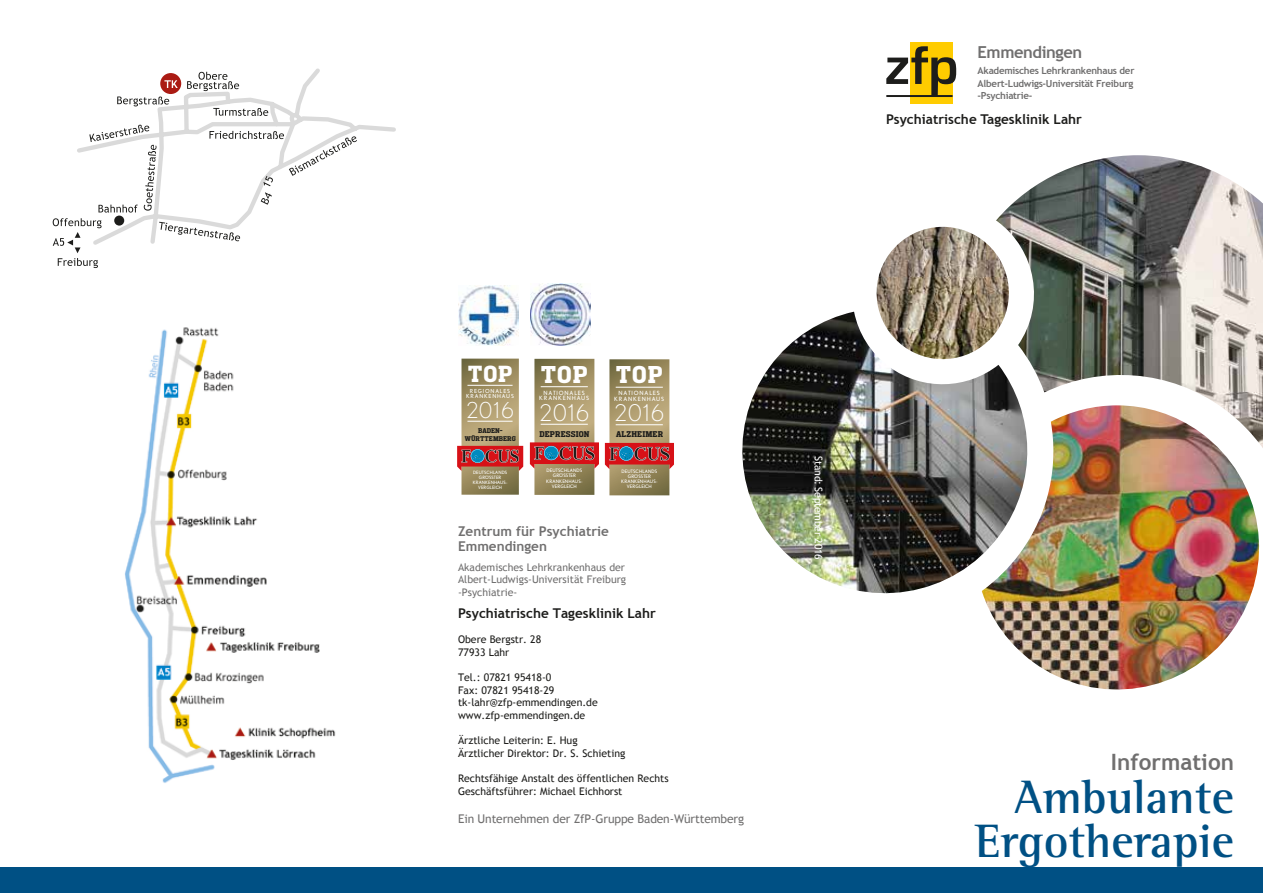
<style>
.page{position:relative;width:1263px;height:893px;background:#fff}
.page>*{position:absolute;margin:0;border:0;box-sizing:border-box;transform-origin:0 0}
.t1{font:700 48px/43.5px "Rotis Semi Serif Std";color:#005084;text-align:right}
.t2{font:300 22.95px "Nobel";letter-spacing:-.095em;color:#fff}
.t3{font:700 22.65px "Heron Serif";letter-spacing:.035em;color:#fff}
.t4{font:700 22.5px "Trebuchet MS";color:#706f6f}
.t5{font:300 21.9px "Nobel";color:#fff}
.t6{font:700 21.6px "Heron Serif";color:#fff}
.t7{font:700 16.5px "Trebuchet MS";letter-spacing:-.025em;color:#706f6f}
.t8{font:700 13.5px "Trebuchet MS";color:#1d1d1b}
.t9{font:700 13.5px/15px "Trebuchet MS";color:#706f6f}
.t10{font:12px "Trebuchet MS";letter-spacing:-.01em;color:#706f6f}
.t11{font:10.5px/12.6px "Trebuchet MS";color:#1d1d1b}
.t12{font:10.5px/12.6px "Trebuchet MS";color:#706f6f;text-align:justify}
.t13{font:10.5px "Trebuchet MS";letter-spacing:-.03em;color:#fff}
.t14{font:700 9.75px/12.3px "Trebuchet MS";letter-spacing:-.025em;color:#706f6f;text-align:justify}
.t15{font:700 7.8px "Heron Serif";letter-spacing:.02em;color:#1d1d1b}
.t16{font:700 6.45px/7.6px "Heron Serif";letter-spacing:.01em;color:#1d1d1b;text-align:center}
.t17{font:5.85px/5.7px "Nobel";letter-spacing:.13em;color:#fff;text-align:center}
.t18{font:5.55px/5.4px "Nobel";letter-spacing:.13em;color:#fff;text-align:center}
.t19{font:4.65px/5.2px "Nobel";color:#fff;text-align:center}
.t20{font:4.5px/4.9px "Nobel";color:#fff;text-align:center}
</style>
<div class="page">
<div style="left:0;top:867px;width:1263px;height:26px;background:#005084"></div>
<img style="left:876px;top:227px;width:120px;height:85px">
<img style="left:990px;top:448px;width:270px;height:242px">
<img style="left:742px;top:312px;width:289px;height:300px">
<img style="left:996px;top:155px;width:267px;height:293px">
<div style="left:910px;top:42px;width:42px;height:61px;background:#fc0"></div>
<svg style="left:886px;top:46px;width:70px;height:51px"></svg>
<svg style="left:605px;top:359px;width:69px;height:136px;background:#ad8d6e"></svg>
<hr style="left:616px;top:424px;width:47px;height:1px;background:#fff">
<hr style="left:616px;top:387px;width:47px;height:1px;background:#fff">
<svg style="left:530px;top:359px;width:69px;height:136px;background:#ad8d6e"></svg>
<hr style="left:541px;top:424px;width:47px;height:1px;background:#fff">
<hr style="left:541px;top:386px;width:47px;height:1px;background:#fff">
<svg style="left:457px;top:359px;width:66px;height:136px;background:#ad8f70"></svg>
<hr style="left:467px;top:421px;width:46px;height:1px;background:#fff">
<hr style="left:467px;top:385px;width:46px;height:1px;background:#fff">
<img style="left:531px;top:284px;width:59px;height:61px">
<img style="left:459px;top:285px;width:59px;height:61px">
<svg style="left:117px;top:68px;width:279px;height:64px"></svg>
<svg style="left:53px;top:125px;width:304px;height:143px"></svg>
<img style="left:125px;top:327px;width:211px;height:456px">
<h3 class="t7" style="left:978px;top:42px;width:106px">Emmendingen</h3>
<p class="t14" style="left:978px;top:65px;width:158px">Akademisches Lehrkrankenhaus der Albert-Ludwigs-Universität Freiburg -Psychiatrie-</p>
<p class="t8" style="left:886px;top:111px;width:197px">Psychiatrische Tagesklinik Lahr</p>
<h3 class="t6" style="left:468px;top:359px;width:46px">TOP</h3>
<h3 class="t3" style="left:541px;top:360px;width:48px">TOP</h3>
<h3 class="t3" style="left:616px;top:360px;width:48px">TOP</h3>
<p class="t18" style="left:466px;top:388px;width:49px">REGIONALES<br>KRANKENHAUS</p>
<h3 class="t5" style="left:465px;top:397px;width:51px">2016</h3>
<p class="t17" style="left:539px;top:389px;width:52px">NATIONALES<br>KRANKENHAUS</p>
<h2 class="t2" style="left:539px;top:399px;width:53px">2016</h2>
<p class="t17" style="left:614px;top:390px;width:52px">NATIONALES<br>KRANKENHAUS</p>
<h2 class="t2" style="left:614px;top:400px;width:53px">2016</h2>
<p class="t16" style="left:465px;top:427px;width:52px">BADEN-<br>WÜRTTEMBERG</p>
<p class="t15" style="left:539px;top:429px;width:52px">DEPRESSION</p>
<p class="t15" style="left:616px;top:429px;width:48px">ALZHEIMER</p>
<p class="t20" style="left:473px;top:470px;width:36px">DEUTSCHLANDS<br>GRÖSSTER<br>KRANKENHAUS-<br>VERGLEICH</p>
<p class="t19" style="left:546px;top:468px;width:38px">DEUTSCHLANDS<br>GRÖSSTER<br>KRANKENHAUS-<br>VERGLEICH</p>
<p class="t19" style="left:621px;top:468px;width:38px">DEUTSCHLANDS<br>GRÖSSTER<br>KRANKENHAUS-<br>VERGLEICH</p>
<p class="t9" style="left:458px;top:524px;width:152px">Zentrum für Psychiatrie<br>Emmendingen</p>
<p class="t12" style="left:458px;top:560px;width:170px">Akademisches Lehrkrankenhaus der Albert-Ludwigs-Universität Freiburg -Psychiatrie-</p>
<p class="t8" style="left:458px;top:605px;width:199px">Psychiatrische Tagesklinik Lahr</p>
<p class="t11" style="left:458px;top:633px;width:85px">Obere Bergstr. 28<br>77933 Lahr</p>
<p class="t11" style="left:458px;top:671px;width:141px">Tel.: 07821 95418-0<br>Fax: 07821 95418-29 tk-lahr@zfp-emmendingen.de www.zfp-emmendingen.de</p>
<p class="t11" style="left:458px;top:734px;width:169px">Ärztliche Leiterin: E. Hug<br>Ärztlicher Direktor: Dr. S. Schieting</p>
<p class="t11" style="left:458px;top:772px;width:212px">Rechtsfähige Anstalt des öffentlichen Rechts<br>Geschäftsführer: Michael Eichhorst</p>
<p class="t10" style="left:458px;top:812px;width:288px">Ein Unternehmen der ZfP-Gruppe Baden-Württemberg</p>
<p class="t13" style="left:825px;top:456px;width:105px;rotate:90deg">Stand: September 2016</p>
<h3 class="t4" style="left:1111px;top:747px;width:125px">Information</h3>
<h1 class="t1" style="left:975px;top:775px;width:260px">Ambulante<br>Ergotherapie</h1>
</div>
